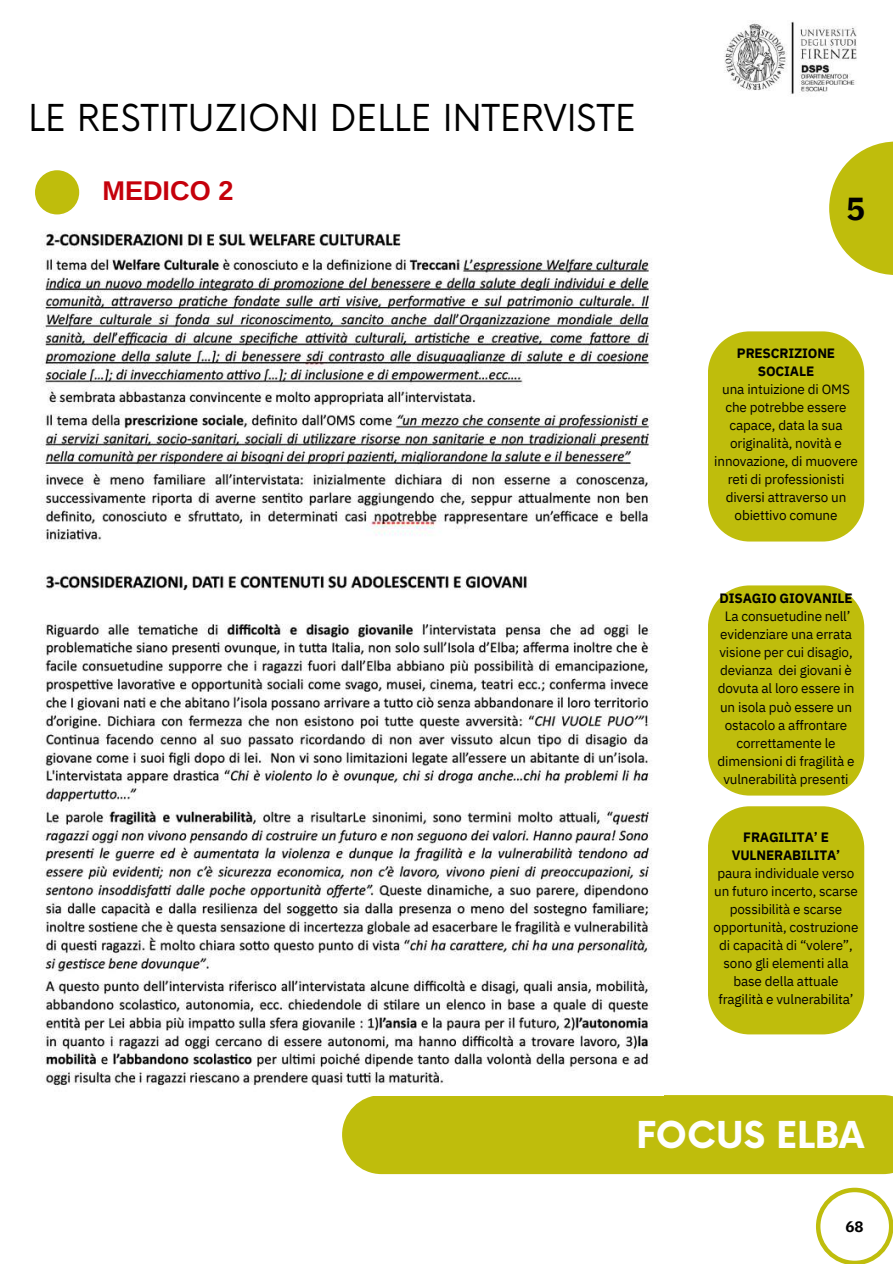
<style>
.page{position:relative;width:893px;height:1264px;background:#fff}
.page>*{position:absolute;margin:0;border:0;box-sizing:border-box;transform-origin:0 0}
.t1{font:36.15px "Now";color:#000}
.t2{font:700 36.15px "Now";color:#fff}
.t3{font:700 31.65px "IBM Plex Sans";color:#000}
.t4{font:700 27.15px "Arimo";color:#c5000b}
.t5{font:700 15.15px "IBM Plex Sans";color:#000}
.t6{font:13.5px/18px "IBM Plex Sans";letter-spacing:-.01em;color:#000;text-align:center}
.t7{font:700 13.5px/18px "IBM Plex Sans";letter-spacing:-.01em;color:#000;text-align:center}
</style>
<div class="page">
<img style="left:724px;top:21px;width:133px;height:74px">
<div style="left:342px;top:1095px;width:550px;height:79px;background:#bfbd0c"></div>
<div style="left:35px;top:170px;width:44px;height:44px;background:#bfbd0c;border-radius:50%"></div>
<svg style="left:829px;top:141px;width:63px;height:134px;fill:#bfbd0c"></svg>
<svg style="left:816px;top:1187px;width:76px;height:76px"></svg>
<img style="left:41px;top:231px;width:611px;height:855px">
<div style="left:708px;top:331px;width:156px;height:210px;background:#bfbd0c"></div>
<div style="left:708px;top:585px;width:156px;height:210px;background:#bfbd0c"></div>
<div style="left:708px;top:806px;width:156px;height:228px;background:#bfbd0c"></div>
<h1 class="t1" style="left:28px;top:97px;width:609px">LE RESTITUZIONI DELLE INTERVISTE</h1>
<h3 class="t4" style="left:102px;top:176px;width:132px">MEDICO 2</h3>
<h2 class="t3" style="left:846px;top:188px;width:21px">5</h2>
<p class="t7" style="left:737px;top:344px;width:100px">PRESCRIZIONE<br>SOCIALE</p>
<p class="t6" style="left:714px;top:380px;width:145px">una intuizione di OMS che potrebbe essere capace, data la sua originalità, novità e innovazione, di muovere reti di professionisti diversi attraverso un obiettivo comune</p>
<p class="t7" style="left:719px;top:589px;width:134px">DISAGIO GIOVANILE</p>
<p class="t6" style="left:717px;top:607px;width:138px">La consuetudine nell’ evidenziare una errata visione per cui disagio, devianza dei giovani è dovuta al loro essere in un isola può essere un ostacolo a affrontare correttamente le dimensioni di fragilità e vulnerabilità presenti</p>
<p class="t7" style="left:731px;top:828px;width:110px">FRAGILITA’ E<br>VULNERABILITA’</p>
<p class="t6" style="left:713px;top:864px;width:146px">paura individuale verso un futuro incerto, scarse possibilità e scarse opportunità, costruzione di capacità di “volere”, sono gli elementi alla base della attuale fragilità e vulnerabilita’</p>
<h1 class="t2" style="left:636px;top:1115px;width:229px">FOCUS ELBA</h1>
<p class="t5" style="left:845px;top:1215px;width:20px">68</p>
</div>
